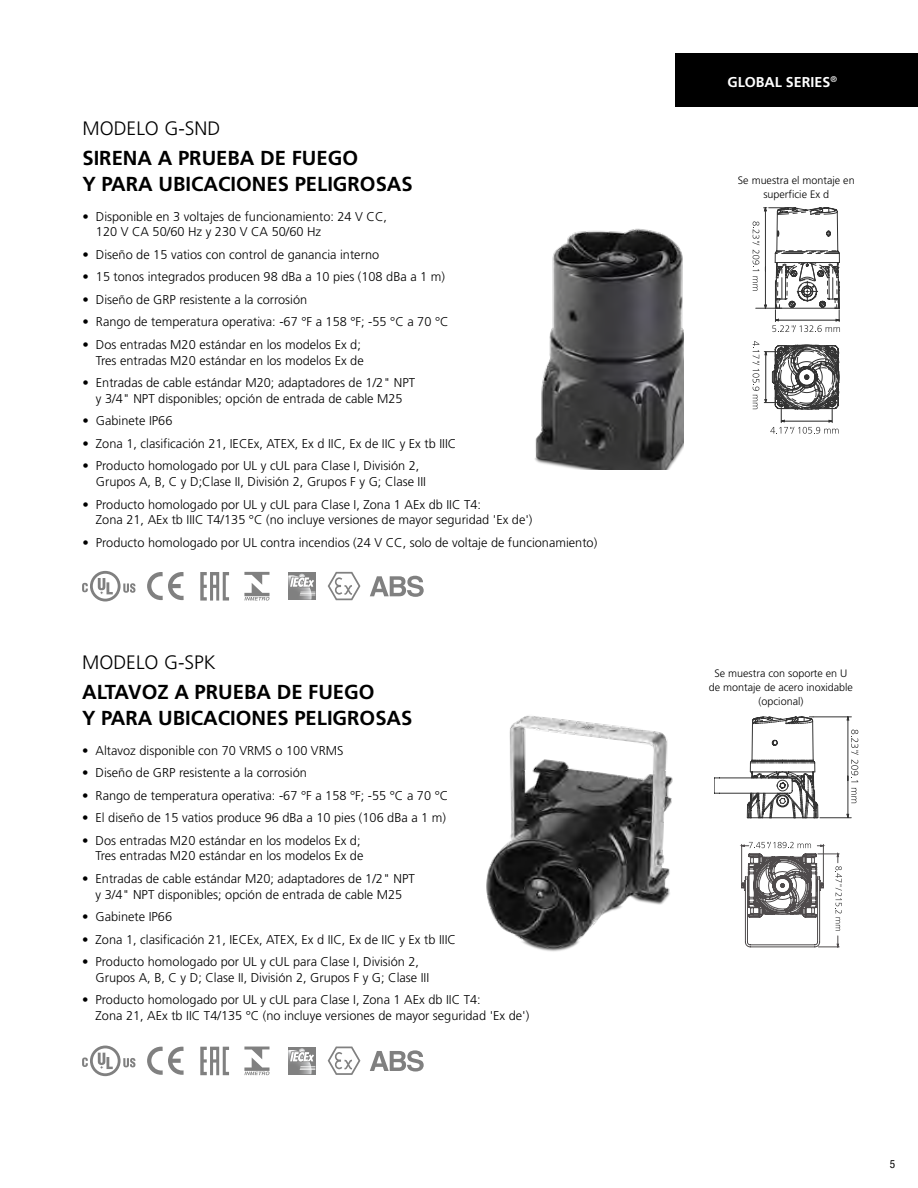
<style>
.page{position:relative;width:918px;height:1188px;background:#fff}
.page>*{position:absolute;margin:0;border:0;box-sizing:border-box;transform-origin:0 0}
.t1{font:700 20.25px/26.7px "Frutiger";color:#000}
.t2{font:300 19.35px "Frutiger";color:#000}
.t3{font:700 14.25px "Frutiger";color:#fff}
.t4{font:300 12.75px/15.8px "Frutiger";color:#000}
.t5{font:condensed 11.25px "Helvetica Neue";color:#000}
.t6{font:300 10.8px/13.6px "Frutiger";color:#000;text-align:center}
</style>
<div class="page">
<div style="left:675px;top:53px;width:243px;height:54px;background:#000"></div>
<img style="left:486px;top:715px;width:187px;height:237px">
<hr style="left:820px;top:818px;width:31px;height:1px;background:#000">
<hr style="left:809px;top:717px;width:42px;height:1px;background:#000">
<svg style="left:847px;top:717px;width:11px;height:101px"></svg>
<hr style="left:741px;top:844px;width:1px;height:38px;background:#231f20">
<hr style="left:823px;top:844px;width:1px;height:38px;background:#231f20">
<svg style="left:817px;top:845px;width:7px;height:2px"></svg>
<svg style="left:741px;top:854px;width:101px;height:94px"></svg>
<svg style="left:741px;top:842px;width:70px;height:6px"></svg>
<svg style="left:714px;top:717px;width:104px;height:101px"></svg>
<img style="left:535px;top:228px;width:149px;height:242px">
<svg style="left:753px;top:207px;width:87px;height:227px"></svg>
<svg style="left:147px;top:1047px;width:37px;height:28px"></svg>
<svg style="left:328px;top:1047px;width:32px;height:28px"></svg>
<svg style="left:82px;top:1046px;width:54px;height:30px"></svg>
<svg style="left:244px;top:1047px;width:26px;height:28px"></svg>
<svg style="left:200px;top:1047px;width:29px;height:28px"></svg>
<svg style="left:370px;top:1050px;width:54px;height:22px"></svg>
<div style="left:288px;top:1047px;width:27px;height:27px;background:#808080"></div>
<svg style="left:288px;top:1048px;width:27px;height:26px"></svg>
<svg style="left:147px;top:572px;width:37px;height:28px"></svg>
<svg style="left:328px;top:572px;width:32px;height:28px"></svg>
<svg style="left:82px;top:571px;width:54px;height:31px"></svg>
<svg style="left:244px;top:572px;width:26px;height:29px"></svg>
<svg style="left:200px;top:572px;width:29px;height:29px"></svg>
<svg style="left:370px;top:576px;width:54px;height:21px"></svg>
<div style="left:288px;top:572px;width:27px;height:28px;background:#808080"></div>
<svg style="left:288px;top:573px;width:27px;height:27px"></svg>
<h2 class="t2" style="left:82px;top:117px;width:140px">MODELO G-SND</h2>
<h1 class="t1" style="left:82px;top:144px;width:332px">SIRENA A PRUEBA DE FUEGO<br>Y PARA UBICACIONES PELIGROSAS</h1>
<p class="t4" style="left:96px;top:208px;width:293px;text-indent:-14px">• Disponible en 3 voltajes de funcionamiento: 24 V CC,<br>120 V CA 50/60 Hz y 230 V CA 50/60 Hz</p>
<p class="t4" style="left:82px;top:247px;width:298px">• Diseño de 15 vatios con control de ganancia interno</p>
<p class="t4" style="left:82px;top:269px;width:364px">• 15 tonos integrados producen 98 dBa a 10 pies (108 dBa a 1 m)</p>
<p class="t4" style="left:82px;top:292px;width:226px">• Diseño de GRP resistente a la corrosión</p>
<p class="t4" style="left:82px;top:314px;width:368px">• Rango de temperatura operativa: -67 °F a 158 °F; -55 °C a 70 °C</p>
<p class="t4" style="left:82px;top:337px;width:283px;text-align:right">• Dos entradas M20 estándar en los modelos Ex d;<br>Tres entradas M20 estándar en los modelos Ex de</p>
<p class="t4" style="left:82px;top:375px;width:334px;text-align:center">• Entradas de cable estándar M20; adaptadores de 1/2" NPT y 3/4" NPT disponibles; opción de entrada de cable M25</p>
<p class="t4" style="left:82px;top:413px;width:92px">• Gabinete IP66</p>
<p class="t4" style="left:82px;top:436px;width:375px">• Zona 1, clasificación 21, IECEx, ATEX, Ex d IIC, Ex de IIC y Ex tb IIIC</p>
<p class="t4" style="left:96px;top:458px;width:332px;text-indent:-14px">• Producto homologado por UL y cUL para Clase I, División 2,<br>Grupos A, B, C y D;Clase II, División 2, Grupos F y G; Clase III</p>
<p class="t4" style="left:96px;top:497px;width:438px;text-indent:-14px">• Producto homologado por UL y cUL para Clase I, Zona 1 AEx db IIC T4:<br>Zona 21, AEx tb IIIC T4/135 °C (no incluye versiones de mayor seguridad 'Ex de')</p>
<p class="t4" style="left:82px;top:535px;width:516px">• Producto homologado por UL contra incendios (24 V CC, solo de voltaje de funcionamiento)</p>
<h2 class="t2" style="left:82px;top:651px;width:135px">MODELO G-SPK</h2>
<h1 class="t1" style="left:82px;top:678px;width:332px">ALTAVOZ A PRUEBA DE FUEGO<br>Y PARA UBICACIONES PELIGROSAS</h1>
<p class="t4" style="left:82px;top:742px;width:263px">• Altavoz disponible con 70 VRMS o 100 VRMS</p>
<p class="t4" style="left:82px;top:765px;width:226px">• Diseño de GRP resistente a la corrosión</p>
<p class="t4" style="left:82px;top:787px;width:368px">• Rango de temperatura operativa: -67 °F a 158 °F; -55 °C a 70 °C</p>
<p class="t4" style="left:82px;top:810px;width:366px">• El diseño de 15 vatios produce 96 dBa a 10 pies (106 dBa a 1 m)</p>
<p class="t4" style="left:82px;top:832px;width:283px;text-align:right">• Dos entradas M20 estándar en los modelos Ex d;<br>Tres entradas M20 estándar en los modelos Ex de</p>
<p class="t4" style="left:82px;top:871px;width:334px;text-align:center">• Entradas de cable estándar M20; adaptadores de 1/2" NPT y 3/4" NPT disponibles; opción de entrada de cable M25</p>
<p class="t4" style="left:82px;top:909px;width:92px">• Gabinete IP66</p>
<p class="t4" style="left:82px;top:931px;width:375px">• Zona 1, clasificación 21, IECEx, ATEX, Ex d IIC, Ex de IIC y Ex tb IIIC</p>
<p class="t4" style="left:96px;top:954px;width:335px;text-indent:-14px">• Producto homologado por UL y cUL para Clase I, División 2,<br>Grupos A, B, C y D; Clase II, División 2, Grupos F y G; Clase III</p>
<p class="t4" style="left:96px;top:992px;width:435px;text-indent:-14px">• Producto homologado por UL y cUL para Clase I, Zona 1 AEx db IIC T4:<br>Zona 21, AEx tb IIC T4/135 °C (no incluye versiones de mayor seguridad 'Ex de')</p>
<p class="t3" style="left:727px;top:73px;width:111px">GLOBAL SERIES<sup>®</sup></p>
<p class="t6" style="left:738px;top:174px;width:118px">Se muestra el montaje en superficie Ex d</p>
<p class="t6" style="left:709px;top:667px;width:146px">Se muestra con soporte en U de montaje de acero inoxidable (opcional)</p>
<p class="t5" style="left:890px;top:1157px;width:7px">5</p>
</div>
